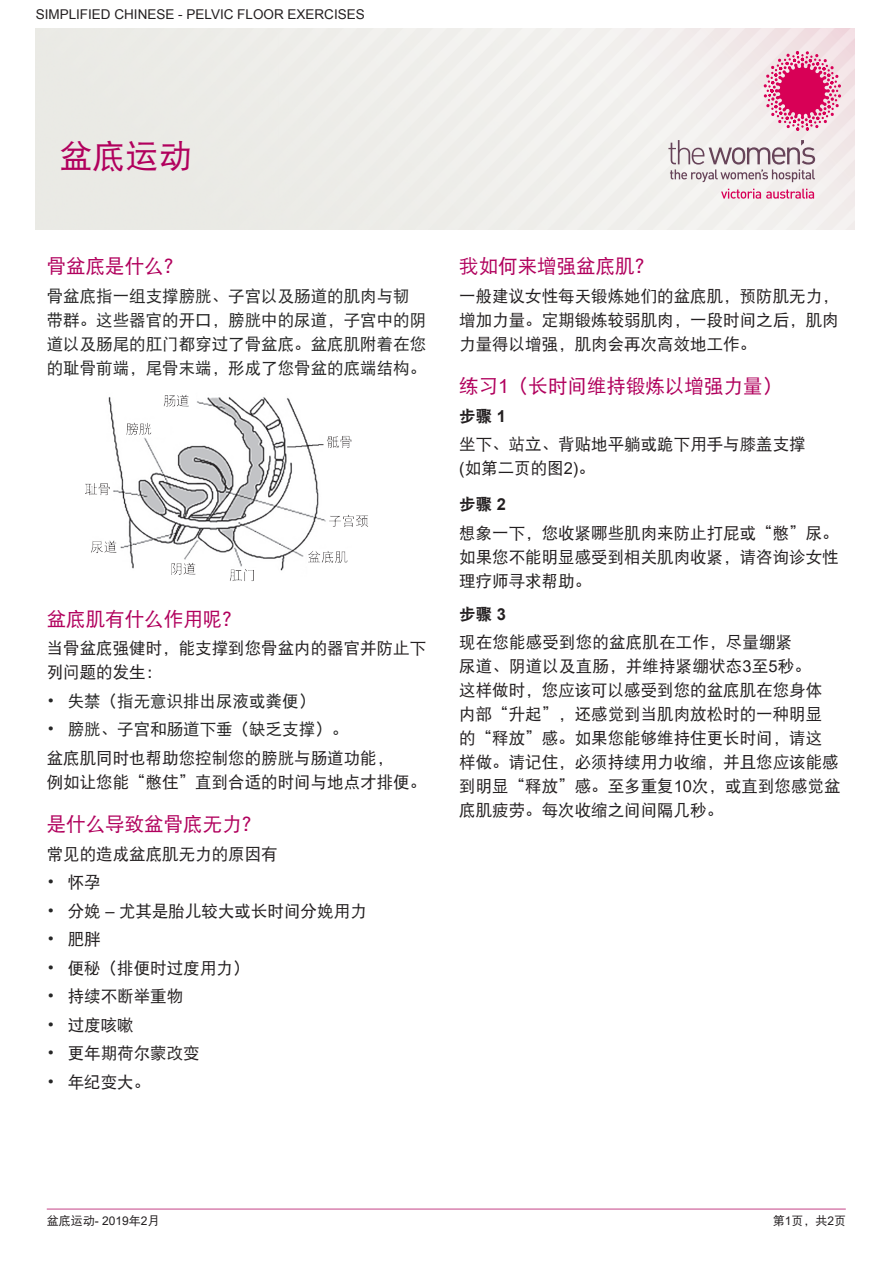
<style>
.page{position:relative;width:893px;height:1263px;background:#fff}
.page>*{position:absolute;margin:0;border:0;box-sizing:border-box;transform-origin:0 0}
.t1{font:33px "DFP Hei W5";color:#b1005d}
.t2{font:19.5px "DFP Hei W5";color:#b1005d}
.t3{font:16.5px/24px "DFP Hei W5";color:#231f20}
.t4{font:16.5px/24px "DFP Hei W5";color:#262626}
.title2{font:16.5px "DFP Hei W9";color:#231f20}
.t5{font:13.5px "Arial";color:#231f20}
.t6{font:12px "DFP Hei W5";color:#231f20}
.s1{font-family:"Sim Sun"}
.s2{font-family:"Sim Sun";color:#262626}
.s3{font-family:"Arial"}
.s4{font-family:"Arial";font-weight:700}
</style>
<div class="page">
<hr style="left:47px;top:1208px;width:799px;height:2px;background:#b1005d">
<svg style="left:721px;top:189px;width:93px;height:10px"></svg>
<svg style="left:668px;top:140px;width:147px;height:42px"></svg>
<svg style="left:763px;top:51px;width:78px;height:80px;background:#e67fa6"></svg>
<img style="left:85px;top:394px;width:283px;height:187px">
<p class="t5" style="left:36px;top:5px;width:331px">SIMPLIFIED CHINESE - PELVIC FLOOR EXERCISES</p>
<p class="t1" style="left:60px;top:138px;width:133px">盆底运动</p>
<p class="t2" style="left:47px;top:256px;width:138px">骨盆底是什么？</p>
<p class="t4" style="left:47px;top:284px;width:381px">骨盆底指一组支撑膀胱、子宫以及肠道的肌肉与韧带群。这些器官的开口，膀胱中的尿道，子宫中的阴道以及肠尾的肛门都穿过了骨盆底。盆底肌附着在您的耻骨前端，尾骨末端，形成了您骨盆的底端结构。</p>
<p class="t2" style="left:47px;top:608px;width:197px">盆底肌有什么作用呢？</p>
<p class="t3" style="left:47px;top:636px;width:381px">当骨盆底强健时，能支撑到您骨盆内的器官并防止下列问题的发生：</p>
<p class="t4" style="left:47px;top:689px;width:270px"><span class="s1">•</span> 失禁（指无意识排出尿液或粪便）</p>
<p class="t4" style="left:47px;top:717px;width:303px"><span class="s1">•</span> 膀胱、子宫和肠道下垂（缺乏支撑）。</p>
<p class="t3" style="left:47px;top:746px;width:381px">盆底肌同时也帮助您控制您的膀胱与肠道功能，<br>例如让您能“憋住”直到合适的时间与地点才排便。</p>
<p class="t2" style="left:47px;top:814px;width:216px">是什么导致盆骨底无力？</p>
<p class="t3" style="left:47px;top:842px;width:233px">常见的造成盆底肌无力的原因有</p>
<p class="t3" style="left:47px;top:870px;width:55px"><span class="s2">•</span> 怀孕</p>
<p class="t3" style="left:47px;top:899px;width:321px"><span class="s2">•</span> 分娩 <span class="s3">–</span> 尤其是胎儿较大或长时间分娩用力</p>
<p class="t3" style="left:47px;top:927px;width:55px"><span class="s2">•</span> 肥胖</p>
<p class="t3" style="left:47px;top:956px;width:204px"><span class="s2">•</span> 便秘（排便时过度用力）</p>
<p class="t3" style="left:47px;top:984px;width:138px"><span class="s2">•</span> 持续不断举重物</p>
<p class="t3" style="left:47px;top:1013px;width:88px"><span class="s2">•</span> 过度咳嗽</p>
<p class="t3" style="left:47px;top:1041px;width:154px"><span class="s2">•</span> 更年期荷尔蒙改变</p>
<p class="t3" style="left:47px;top:1070px;width:105px"><span class="s2">•</span> 年纪变大。</p>
<p class="t2" style="left:459px;top:256px;width:196px">我如何来增强盆底肌？</p>
<p class="t3" style="left:459px;top:284px;width:381px;text-align:justify">一般建议女性每天锻炼她们的盆底肌，预防肌无力，增加力量。定期锻炼较弱肌肉，一段时间之后，肌肉力量得以增强，肌肉会再次高效地工作。</p>
<p class="t2" style="left:459px;top:376px;width:324px">练习<span class="s3">1</span>（长时间维持锻炼以增强力量）</p>
<p class="title2" style="left:459px;top:407px;width:48px">步骤 <span class="s4">1</span></p>
<p class="t3" style="left:459px;top:432px;width:348px">坐下、站立、背贴地平躺或跪下用手与膝盖支撑<span class="s3">(</span>如第二页的图<span class="s3">2)</span>。</p>
<p class="title2" style="left:459px;top:495px;width:48px">步骤 <span class="s4">2</span></p>
<p class="t3" style="left:459px;top:521px;width:381px;text-align:justify">想象一下，您收紧哪些肌肉来防止打屁或“憋”尿。如果您不能明显感受到相关肌肉收紧，请咨询诊女性理疗师寻求帮助。</p>
<p class="title2" style="left:459px;top:605px;width:48px">步骤 <span class="s4">3</span></p>
<p class="t3" style="left:459px;top:630px;width:383px">现在您能感受到您的盆底肌在工作，尽量绷紧<br>尿道、阴道以及直肠，并维持紧绷状态<span class="s3">3</span>至<span class="s3">5</span>秒。<br>这样做时，您应该可以感受到您的盆底肌在您身体内部“升起”，还感觉到当肌肉放松时的一种明显的“释放”感。如果您能够维持住更长时间，请这样做。请记住，必须持续用力收缩，并且您应该能感到明显“释放”感。至多重复<span class="s3">10</span>次，或直到您感觉盆底肌疲劳。每次收缩之间间隔几秒。</p>
<p class="t6" style="left:47px;top:1214px;width:114px">盆底运动<span class="s3">- 2019</span>年<span class="s3">2</span>月</p>
<p class="t6" style="left:773px;top:1214px;width:75px">第<span class="s3">1</span>页，共<span class="s3">2</span>页</p>
</div>
